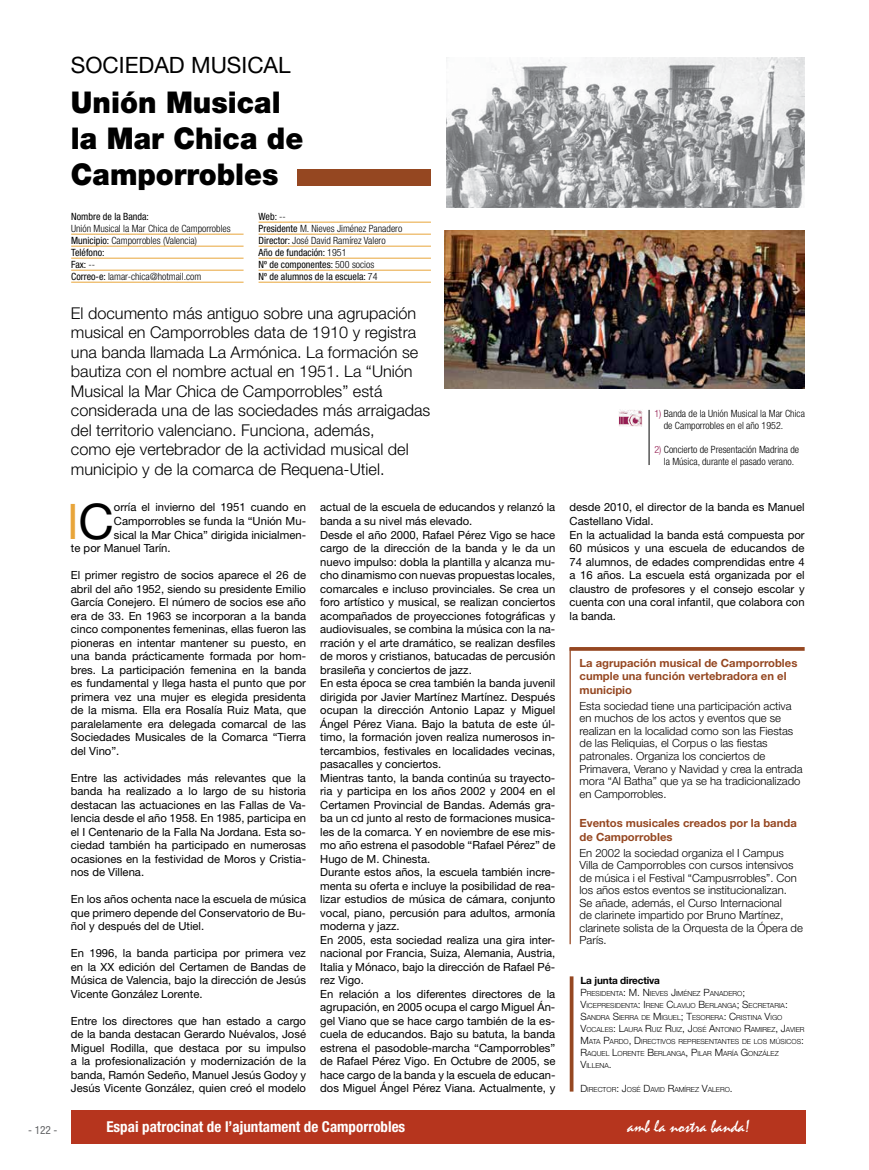
<style>
.page{position:relative;width:869px;height:1170px;background:#fff}
.page>*{position:absolute;margin:0;border:0;box-sizing:border-box;transform-origin:0 0}
.t1{font:49.12px "Helvetica Neue LT Std";color:#e8a53a}
.t2{font:900 30px/36px "Helvetica Neue LT Std";color:#000;scale:.95 1}
.t3{font:22.5px "Helvetica Neue LT Std";color:#000}
.t4{font:17.5px "Mistral";color:#fff}
.t5{font:300 16.25px/19.5px "Helvetica Neue LT Std";color:#000}
.t6{font:700 condensed 15px "Helvetica Neue LT Std";color:#fff}
.t7{font:11.25px/13.5px "Helvetica Neue LT Std";color:#000;text-align:justify}
.t8{font:300 11.25px/12.5px "Helvetica Neue LT Std";color:#000}
.t9{font:700 11.25px/13.5px "Helvetica Neue LT Std";color:#954721}
.t10{font:condensed 11.25px "Helvetica Neue LT Std";color:#636466}
.t11{font:300 condensed 10px/12px "Helvetica Neue LT Std";color:#000}
.t12{font:condensed 10px/12px "Helvetica Neue LT Std";color:#000}
.t13{font:700 10px "Helvetica Neue LT Std";letter-spacing:-.015em;color:#000}
.t14{font:300 7px/12px "Helvetica Neue LT Std";color:#000}
.s1{font-weight:400}
.s2{font-weight:300}
.s3{color:#941c51}
.s4{color:#000}
.s5{font-size:10px}
</style>
<div class="page">
<div style="left:71px;top:1109px;width:733px;height:34px;background:#b6351e"></div>
<div style="left:298px;top:169px;width:133px;height:16px;background:#954721"></div>
<hr style="left:71px;top:234px;width:172px;height:1px;background:#e8a53a">
<hr style="left:71px;top:246px;width:172px;height:1px;background:#e8a53a">
<hr style="left:71px;top:258px;width:172px;height:1px;background:#e8a53a">
<hr style="left:71px;top:270px;width:172px;height:1px;background:#e8a53a">
<hr style="left:71px;top:282px;width:172px;height:1px;background:#e8a53a">
<hr style="left:258px;top:222px;width:173px;height:1px;background:#e8a53a">
<hr style="left:258px;top:234px;width:173px;height:1px;background:#e8a53a">
<hr style="left:258px;top:246px;width:173px;height:1px;background:#e8a53a">
<hr style="left:258px;top:258px;width:173px;height:1px;background:#e8a53a">
<hr style="left:258px;top:270px;width:173px;height:1px;background:#e8a53a">
<hr style="left:258px;top:282px;width:173px;height:1px;background:#e8a53a">
<img style="left:619px;top:410px;width:23px;height:16px">
<hr style="left:648px;top:410px;width:1px;height:55px;background:#000">
<img style="left:444px;top:230px;width:360px;height:158px">
<svg style="left:569px;top:976px;width:4px;height:115px"></svg>
<hr style="left:569px;top:647px;width:235px;height:3px;background:#954721">
<hr style="left:569px;top:647px;width:1px;height:297px;background:#954721">
<img style="left:446px;top:58px;width:358px;height:149px">
<h3 class="t3" style="left:71px;top:51px;width:16px">sociedad</h3>
<h3 class="t3" style="left:191px;top:51px;width:15px">musical</h3>
<h2 class="t2" style="left:71px;top:84px;width:246px">Unión Musical la Mar Chica de<br>Camporrobles</h2>
<p class="t12" style="left:71px;top:210px;width:79px">Nombre de la Banda:</p>
<p class="t11" style="left:71px;top:222px;width:161px">Unión Musical la Mar Chica de Camporrobles<br><span class="s1">Municipio:</span> Camporrobles (Valencia)<br><span class="s1">Teléfono:<br>Fax:</span> --<br><span class="s1">Correo-e:</span> lamar-chica@hotmail.com</p>
<p class="t12" style="left:258px;top:210px;width:145px">Web: <span class="s2">--<br></span>Presidente <span class="s2">M. Nieves Jiménez Panadero<br></span>Director: <span class="s2">José David Ramírez Valero<br></span>Año de fundación: <span class="s2">1951<br></span>Nº de componentes: <span class="s2">500 socios<br></span>Nº de alumnos de la escuela: <span class="s2">74</span></p>
<p class="t5" style="left:71px;top:303px;width:361px">El documento más antiguo sobre una agrupación musical en Camporrobles data de 1910 y registra una banda llamada La Armónica. La formación se bautiza con el nombre actual en 1951. La “Unión Musical la Mar Chica de Camporrobles” está considerada una de las sociedades más arraigadas del territorio valenciano. Funciona, además,<br>como eje vertebrador de la actividad musical del municipio y de la comarca de Requena-Utiel.</p>
<p class="t11" style="left:663px;top:407px;width:142px;text-indent:-9px"><span class="s3">1)</span> Banda de la Unión Musical la Mar Chica de Camporrobles en el año 1952.</p>
<p class="t11" style="left:654px;top:443px;width:146px;text-align:center"><span class="s3">2)</span> Concierto de Presentación Madrina de la Música, durante el pasado verano.</p>
<h1 class="t1" style="left:67px;top:491px;width:48px">l<span class="s4">C</span></h1>
<p class="t7" style="left:114px;top:500px;width:193px">orría el invierno del 1951 cuando en</p>
<p class="t7" style="left:114px;top:514px;width:193px">Camporrobles se funda la “Unión Mu-</p>
<p class="t7" style="left:114px;top:527px;width:193px">sical la Mar Chica” dirigida inicialmen-</p>
<p class="t7" style="left:71px;top:541px;width:101px">te por Manuel Tarín.</p>
<p class="t7" style="left:71px;top:568px;width:236px">El primer registro de socios aparece el 26 de abril del año 1952, siendo su presidente Emilio García Conejero. El número de socios ese año era de 33. En 1963 se incorporan a la banda cinco componentes femeninas, ellas fueron las pioneras en intentar mantener su puesto, en una banda prácticamente formada por hom&shy;bres. La participación femenina en la banda es fundamental y llega hasta el punto que por primera vez una mujer es elegida presidenta de la misma. Ella era Rosalía Ruiz Mata, que paralelamente era delegada comarcal de las Sociedades Musicales de la Comarca “Tierra del Vino”.</p>
<p class="t7" style="left:71px;top:770px;width:236px">Entre las actividades más relevantes que la banda ha realizado a lo largo de su historia destacan las actuaciones en las Fallas de Va&shy;lencia desde el año 1958. En 1985, participa en el I Centenario de la Falla Na Jordana. Esta so&shy;ciedad también ha participado en numerosas ocasiones en la festividad de Moros y Cristia&shy;nos de Villena.</p>
<p class="t7" style="left:71px;top:892px;width:236px">En los años ochenta nace la escuela de música que primero depende del Conservatorio de Bu&shy;ñol y después del de Utiel.</p>
<p class="t7" style="left:71px;top:946px;width:236px">En 1996, la banda participa por primera vez en la XX edición del Certamen de Bandas de Música de Valencia, bajo la dirección de Jesús Vicente González Lorente.</p>
<p class="t7" style="left:71px;top:1013px;width:236px">Entre los directores que han estado a cargo de la banda destacan Gerardo Nuévalos, José Miguel Rodilla, que destaca por su impulso a la profesionalización y modernización de la banda, Ramón Sedeño, Manuel Jesús Godoy y Jesús Vicente González, quien creó el modelo</p>
<p class="t7" style="left:320px;top:500px;width:236px;text-align:left">actual de la escuela de educandos y relanzó la banda a su nivel más elevado.<br>Desde el año 2000, Rafael Pérez Vigo se hace cargo de la dirección de la banda y le da un nuevo impulso: dobla la plantilla y alcanza mu&shy;cho dinamismo con nuevas propuestas locales, comarcales e incluso provinciales. Se crea un foro artístico y musical, se realizan conciertos acompañados de proyecciones fotográficas y audiovisuales, se combina la música con la na&shy;rración y el arte dramático, se realizan desfiles de moros y cristianos, batucadas de percusión brasileña y conciertos de jazz.<br>En esta época se crea también la banda juvenil dirigida por Javier Martínez Martínez. Después ocupan la dirección Antonio Lapaz y Miguel Ángel Pérez Viana. Bajo la batuta de este úl&shy;timo, la formación joven realiza numerosos in&shy;tercambios, festivales en localidades vecinas, pasacalles y conciertos.<br>Mientras tanto, la banda continúa su trayecto&shy;ria y participa en los años 2002 y 2004 en el Certamen Provincial de Bandas. Además gra&shy;ba un cd junto al resto de formaciones musica&shy;les de la comarca. Y en noviembre de ese mis&shy;mo año estrena el pasodoble “Rafael Pérez” de Hugo de M. Chinesta.<br>Durante estos años, la escuela también incre&shy;menta su oferta e incluye la posibilidad de rea&shy;lizar estudios de música de cámara, conjunto vocal, piano, percusión para adultos, armonía moderna y jazz.<br>En 2005, esta sociedad realiza una gira inter&shy;nacional por Francia, Suiza, Alemania, Austria, Italia y Mónaco, bajo la dirección de Rafael Pé&shy;rez Vigo.<br>En relación a los diferentes directores de la agrupación, en 2005 ocupa el cargo Miguel Án&shy;gel Viano que se hace cargo también de la es&shy;cuela de educandos. Bajo su batuta, la banda estrena el pasodoble-marcha “Camporrobles” de Rafael Pérez Vigo. En Octubre de 2005, se hace cargo de la banda y la escuela de educan&shy;dos Miguel Ángel Pérez Viana. Actualmente, y</p>
<p class="t7" style="left:569px;top:500px;width:236px;text-align:left">desde 2010, el director de la banda es Manuel Castellano Vidal.<br>En la actualidad la banda está compuesta por 60 músicos y una escuela de educandos de 74 alumnos, de edades comprendidas entre 4 a 16 años. La escuela está organizada por el claustro de profesores y el consejo escolar y cuenta con una coral infantil, que colabora con la banda.</p>
<p class="t9" style="left:579px;top:655px;width:219px">La agrupación musical de Camporrobles cumple una función vertebradora en el municipio</p>
<p class="t8" style="left:579px;top:699px;width:224px">Esta sociedad tiene una participación activa en muchos de los actos y eventos que se realizan en la localidad como son las Fiestas de las Reliquias, el Corpus o las fiestas patronales. Organiza los conciertos de Primavera, Verano y Navidad y crea la entrada mora “Al Batha” que ya se ha tradicionalizado en Camporrobles.</p>
<p class="t9" style="left:579px;top:816px;width:219px">Eventos musicales creados por la banda de Camporrobles</p>
<p class="t8" style="left:579px;top:846px;width:225px">En 2002 la sociedad organiza el I Campus Villa de Camporrobles con cursos intensivos de música i el Festival “Campusrrobles”. Con los años estos eventos se institucionalizan.<br>Se añade, además, el Curso Internacional<br>de clarinete impartido por Bruno Martínez, clarinete solista de la Orquesta de la Ópera de París.</p>
<p class="t13" style="left:580px;top:973px;width:81px">La junta directiva</p>
<p class="t14" style="left:580px;top:986px;width:225px"><span class="s5">P</span>RESIDENTA<span class="s5">: M. N</span> IEVES <span class="s5">J</span>IMÉNEZ <span class="s5">P</span>ANADERO<span class="s5">; V</span>ICEPRESIDENTA<span class="s5">: I</span> RENE <span class="s5">C</span>LAVIJO <span class="s5">B</span>ERLANGA<span class="s5">; S</span>ECRETARIA<span class="s5">:<br>S</span>ANDRA <span class="s5">S</span>IERRA DE <span class="s5">M</span>IGUEL<span class="s5">; T</span>ESORERA<span class="s5">: C</span>RISTINA <span class="s5">V</span>IGO <span class="s5">V</span>OCALES<span class="s5">: L</span>AURA <span class="s5">R</span>UIZ <span class="s5">R</span>UIZ<span class="s5">, J</span>OSÉ <span class="s5">A</span>NTONIO <span class="s5">R</span>AMIREZ<span class="s5">, J</span>AVIER <span class="s5">M</span>ATA <span class="s5">P</span>ARDO<span class="s5">, D</span> IRECTIVOS REPRESENTANTES DE LOS MÚSICOS<span class="s5">:<br>R</span>AQUEL <span class="s5">L</span>ORENTE <span class="s5">B</span>ERLANGA<span class="s5">, P</span>ILAR <span class="s5">M</span>ARÍA <span class="s5">G</span>ONZÁLEZ <span class="s5">V</span>ILLENA<span class="s5">.</span></p>
<p class="t14" style="left:580px;top:1082px;width:154px"><span class="s5">D</span> IRECTOR<span class="s5">: J</span>OSÉ <span class="s5">D</span>AVID <span class="s5">R</span>AMÍREZ <span class="s5">V</span>ALERO<span class="s5">.</span></p>
<p class="t10" style="left:28px;top:1123px;width:31px">- 122 -</p>
<h3 class="t6" style="left:106px;top:1117px;width:300px">Espai patrocinat de l’ajuntament de Camporrobles</h3>
<h3 class="t4" style="left:627px;top:1116px;width:124px">amb la nostra banda!</h3>
</div>
